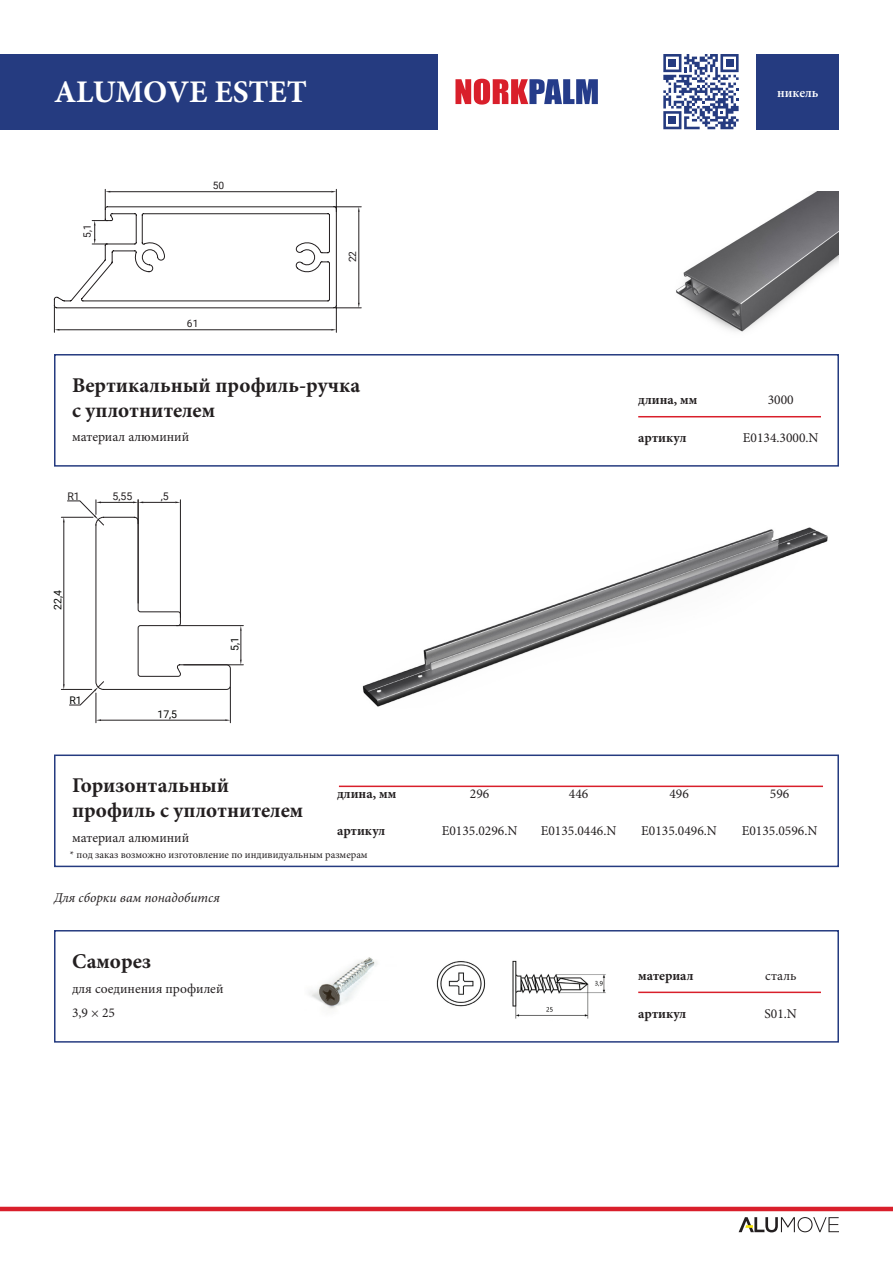
<style>
.page{position:relative;width:893px;height:1263px;background:#fff}
.page>*{position:absolute;margin:0;border:0;box-sizing:border-box;transform-origin:0 0}
.t1{font:700 31.5px "Minion Pro";letter-spacing:-.005em;color:#fff}
.t2{font:700 21px/25.2px "Minion Pro";color:#231f20}
.t3{font:13.5px/24.8px "Minion Pro";color:#231f20}
.t4{font:700 13.5px "Minion Pro";color:#231f20}
.t5{font:italic 13.5px "Minion Pro";color:#231f20}
.t6{font:600 13.5px "Minion Pro";color:#fff}
.t7{font:10.5px "Minion Pro";color:#231f20}
.t8{font:10.5px "Roboto";color:#040503}
.t9{font:10.5px "Roboto";color:#231f20}
.t10{font:10.2px "Roboto";color:#231f20}
</style>
<div class="page">
<hr style="left:0;top:1207px;width:893px;height:4px;background:#d91f2b">
<svg style="left:455px;top:79px;width:143px;height:26px"></svg>
<div style="left:0;top:54px;width:437px;height:75px;background:#253b80"></div>
<div style="left:757px;top:54px;width:82px;height:75px;background:#253b80"></div>
<hr style="left:339px;top:785px;width:484px;height:2px;background:#d91f2b">
<hr style="left:638px;top:991px;width:183px;height:2px;background:#d91f2b">
<div style="left:54px;top:930px;width:785px;height:112px;border:2px solid #253b80"></div>
<div style="left:54px;top:354px;width:785px;height:113px;border:2px solid #253b80"></div>
<hr style="left:638px;top:416px;width:183px;height:1px;background:#d91f2b">
<div style="left:54px;top:754px;width:785px;height:113px;border:2px solid #253b80"></div>
<svg style="left:54px;top:189px;width:307px;height:143px"></svg>
<hr style="left:61px;top:517px;width:32px;height:1px;background:#231f20">
<hr style="left:61px;top:689px;width:31px;height:1px;background:#231f20">
<hr style="left:184px;top:664px;width:59px;height:1px;background:#231f20">
<hr style="left:176px;top:625px;width:67px;height:1px;background:#231f20">
<svg style="left:240px;top:626px;width:2px;height:39px"></svg>
<hr style="left:96px;top:693px;width:1px;height:30px;background:#231f20">
<hr style="left:230px;top:687px;width:1px;height:36px;background:#231f20">
<hr style="left:101px;top:720px;width:124px;height:1px;background:#231f20">
<svg style="left:63px;top:500px;width:168px;height:205px"></svg>
<svg style="left:739px;top:1217px;width:100px;height:15px"></svg>
<img style="left:676px;top:192px;width:163px;height:140px">
<img style="left:309px;top:957px;width:68px;height:52px">
<img style="left:436px;top:960px;width:170px;height:59px">
<img style="left:362px;top:527px;width:466px;height:180px">
<svg style="left:663px;top:54px;width:76px;height:75px"></svg>
<h1 class="t1" style="left:54px;top:69px;width:254px">ALUMOVE ESTET</h1>
<p class="t10" style="left:80px;top:238px;width:15px;rotate:-90deg">5,1</p>
<p class="t10" style="left:213px;top:179px;width:13px">50</p>
<p class="t10" style="left:187px;top:316px;width:13px">61</p>
<p class="t10" style="left:345px;top:262px;width:13px;rotate:-90deg">22</p>
<h2 class="t2" style="left:72px;top:372px;width:290px">Вертикальный профиль-ручка с уплотнителем</h2>
<p class="t3" style="left:72px;top:425px;width:119px">материал алюминий</p>
<p class="t9" style="left:67px;top:488px;width:14px">R1</p>
<p class="t9" style="left:113px;top:489px;width:21px">5,55</p>
<p class="t9" style="left:161px;top:489px;width:9px">,5</p>
<p class="t8" style="left:50px;top:610px;width:21px;rotate:-90deg">22,4</p>
<p class="t8" style="left:69px;top:693px;width:14px">R1</p>
<p class="t8" style="left:157px;top:707px;width:21px">17,5</p>
<p class="t8" style="left:227px;top:651px;width:15px;rotate:-90deg">5,1</p>
<p class="t6" style="left:777px;top:83px;width:43px">никель</p>
<p class="t4" style="left:638px;top:390px;width:61px">длина, мм</p>
<p class="t3" style="left:768px;top:388px;width:27px">3000</p>
<p class="t4" style="left:638px;top:428px;width:50px">артикул</p>
<p class="t3" style="left:743px;top:425px;width:77px">E0134.3000.N</p>
<h2 class="t2" style="left:72px;top:772px;width:233px">Горизонтальный профиль с уплотнителем</h2>
<p class="t3" style="left:72px;top:825px;width:119px">материал алюминий</p>
<p class="t4" style="left:337px;top:784px;width:61px">длина, мм</p>
<p class="t3" style="left:470px;top:781px;width:21px">296</p>
<p class="t3" style="left:569px;top:781px;width:21px">446</p>
<p class="t3" style="left:669px;top:781px;width:21px">496</p>
<p class="t3" style="left:770px;top:781px;width:21px">596</p>
<p class="t4" style="left:337px;top:821px;width:50px">артикул</p>
<p class="t3" style="left:442px;top:818px;width:77px">E0135.0296.N</p>
<p class="t3" style="left:541px;top:818px;width:77px">E0135.0446.N</p>
<p class="t3" style="left:641px;top:818px;width:77px">E0135.0496.N</p>
<p class="t3" style="left:742px;top:818px;width:77px">E0135.0596.N</p>
<p class="t7" style="left:70px;top:848px;width:299px">* под заказ возможно изготовление по индивидуальным размерам</p>
<p class="t5" style="left:54px;top:889px;width:167px">Для сборки вам понадобится</p>
<h2 class="t2" style="left:72px;top:948px;width:81px">Саморез</h2>
<p class="t3" style="left:72px;top:976px;width:153px">для соединения профилей<br>3,9 × 25</p>
<p class="t4" style="left:638px;top:966px;width:57px">материал</p>
<p class="t3" style="left:765px;top:963px;width:33px">сталь</p>
<p class="t4" style="left:638px;top:1004px;width:50px">артикул</p>
<p class="t3" style="left:764px;top:1001px;width:34px">S01.N</p>
</div>
